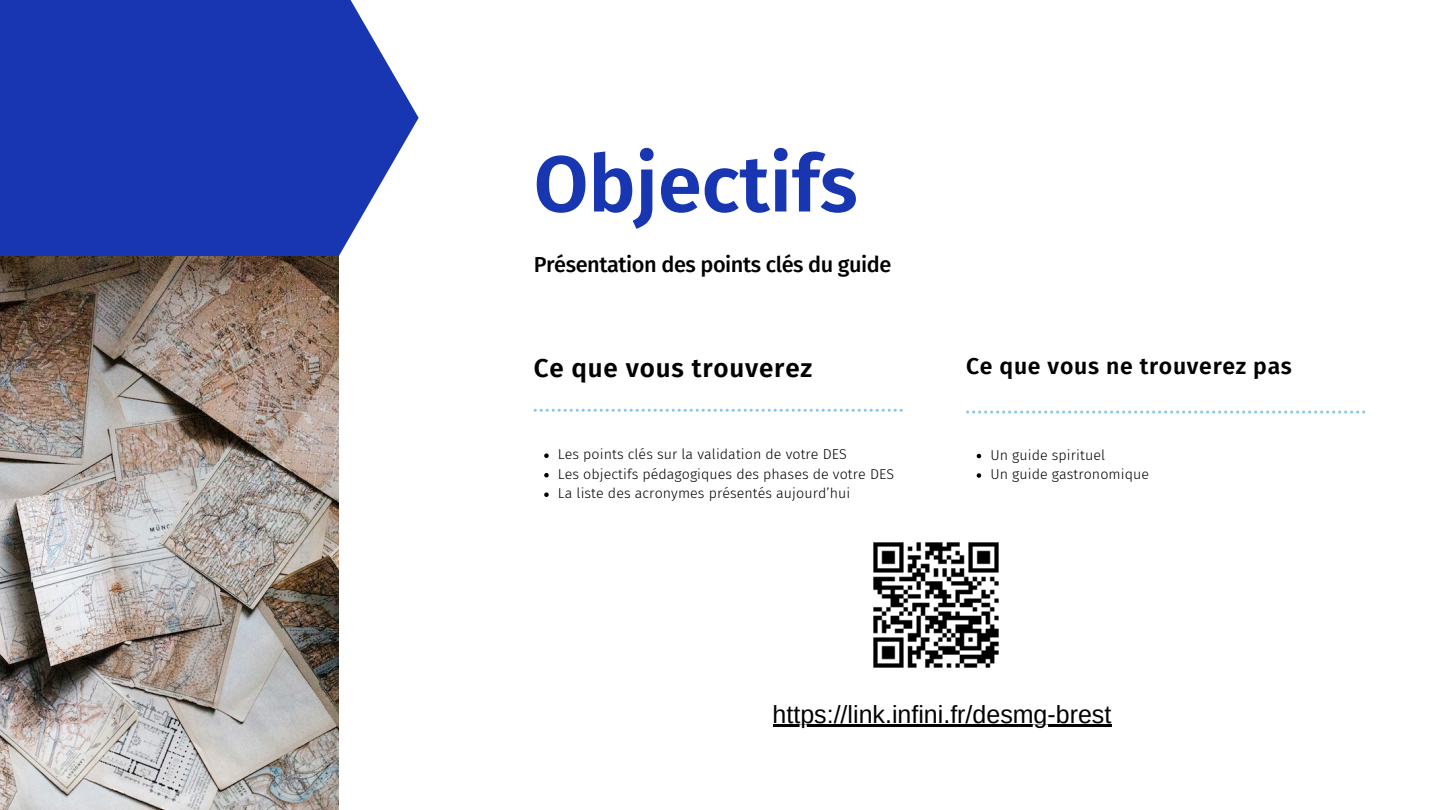
<style>
.page{position:relative;width:1440px;height:810px;background:#fff}
.page>*{position:absolute;margin:0;border:0;box-sizing:border-box;transform-origin:0 0}
.t1{font:600 79.2px "Fira Sans";color:#1836b2}
.t2{font:600 26px "Fira Sans";letter-spacing:.03em;color:#000}
.t3{font:25px "Arimo";color:#000}
.t4{font:600 23px "Fira Sans";letter-spacing:.03em;color:#000}
.t5{font:500 21.8px "Fira Sans";letter-spacing:-.02em;color:#000}
.t6{font:300 14.2px "Fira Sans";letter-spacing:.005em;color:#000}
</style>
<div class="page">
<div style="left:0;top:0;width:419px;height:256px;background:#1836b2"></div>
<svg style="left:534px;top:409px;width:369px;height:3px"></svg>
<svg style="left:544px;top:453px;width:5px;height:5px"></svg>
<svg style="left:544px;top:473px;width:5px;height:4px"></svg>
<svg style="left:544px;top:492px;width:5px;height:5px"></svg>
<svg style="left:966px;top:411px;width:399px;height:3px"></svg>
<img style="left:0;top:256px;width:338px;height:554px">
<img style="left:873px;top:542px;width:126px;height:126px">
<svg style="left:977px;top:454px;width:4px;height:4px"></svg>
<svg style="left:977px;top:473px;width:4px;height:5px"></svg>
<hr style="left:773px;top:725px;width:338px;height:2px;background:#000">
<p class="t1" style="left:534px;top:137px;width:326px">Objectifs</p>
<p class="t5" style="left:534px;top:251px;width:359px">Présentation des points clés du guide</p>
<p class="t2" style="left:534px;top:353px;width:280px">Ce que vous trouverez</p>
<h1 class="t6" style="left:558px;top:446px;width:290px">Les points clés sur la validation de votre DES</h1>
<h4 class="t6" style="left:558px;top:466px;width:338px">Les objectifs pédagogiques des phases de votre DES</h4>
<h2 class="t6" style="left:558px;top:485px;width:294px">La liste des acronymes présentés aujourd’hui</h2>
<p class="t4" style="left:966px;top:352px;width:327px">Ce que vous ne trouverez pas</p>
<h4 class="t6" style="left:990px;top:446px;width:116px">Un guide spirituel</h4>
<p class="t6" style="left:990px;top:466px;width:160px">Un guide gastronomique</p>
<h3 class="t3" style="left:773px;top:700px;width:340px">https://link.infini.fr/desmg-brest</h3>
</div>
